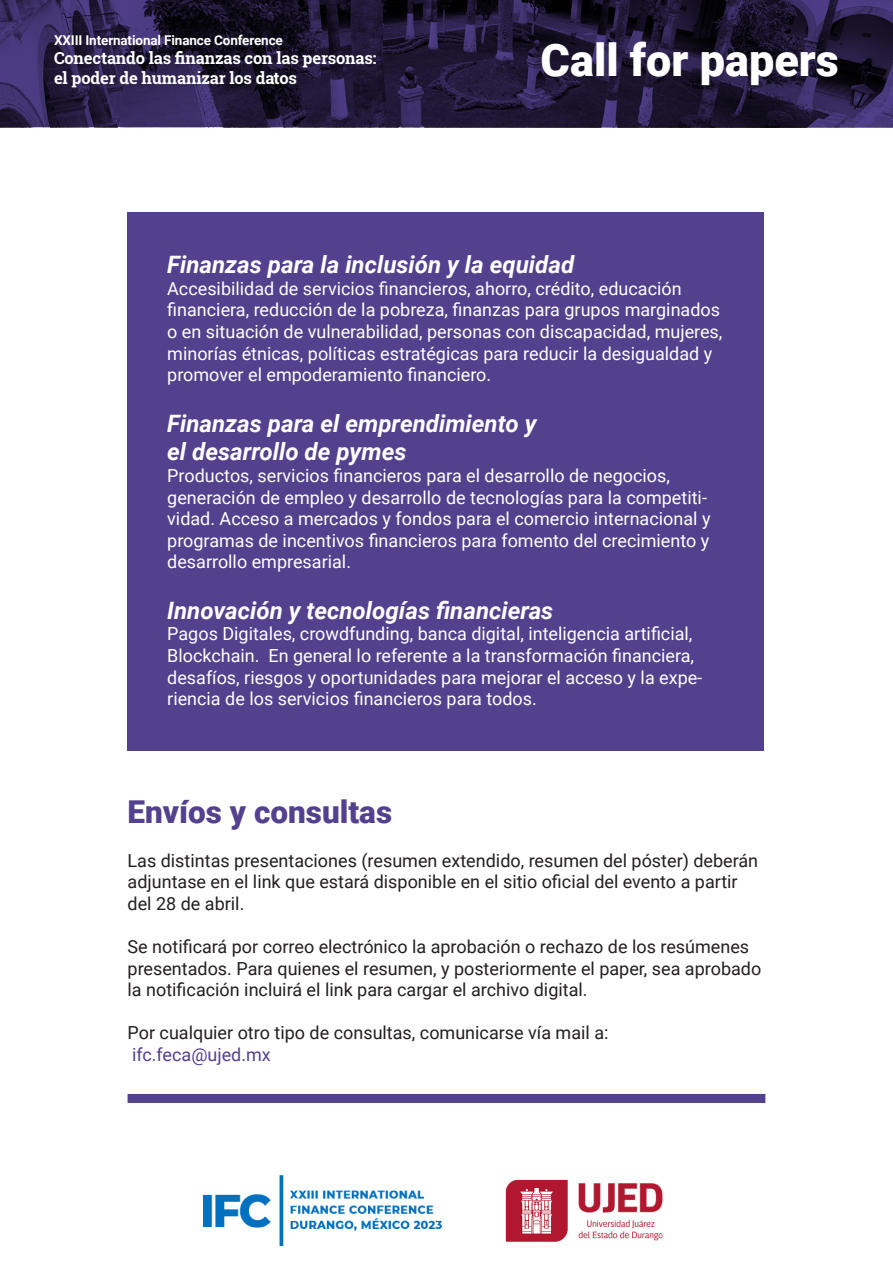
<style>
.page{position:relative;width:893px;height:1263px;background:#fff}
.page>*{position:absolute;margin:0;border:0;box-sizing:border-box;transform-origin:0 0}
.t1{font:900 45px "Roboto";color:#fff}
.t2{font:900 31.5px "Roboto";color:#53418e}
.t3{font:italic 700 24px "Roboto";color:#fff}
.t4{font:18px/21.6px "Roboto";color:#fff}
.t5{font:18px/21.6px "Roboto";color:#231f20}
.t6{font:18px "Roboto";color:#53418e}
.t7{font:700 16.5px/19.8px "Roboto Slab";letter-spacing:-.01em;color:#fff}
.t8{font:700 13.5px "Roboto";letter-spacing:-.01em;color:#fff}
</style>
<div class="page">
<svg style="left:0;top:0;width:893px;height:128px;background:#231c3c"></svg>
<img style="left:505px;top:1179px;width:158px;height:63px">
<img style="left:203px;top:1175px;width:239px;height:72px">
<div style="left:128px;top:213px;width:636px;height:538px;background:#53418e"></div>
<div style="left:128px;top:1094px;width:637px;height:9px;background:#53418e"></div>
<p class="t8" style="left:54px;top:30px;width:230px">XXIII International Finance Conference</p>
<p class="t7" style="left:54px;top:48px;width:324px">Conectando las finanzas con las personas: el poder de humanizar los datos</p>
<h1 class="t1" style="left:541px;top:29px;width:300px">Call for papers</h1>
<p class="t3" style="left:167px;top:248px;width:408px">Finanzas para la inclusión y la equidad</p>
<p class="t4" style="left:167px;top:277px;width:557px">Accesibilidad de servicios financieros, ahorro, crédito, educación financiera, reducción de la pobreza, finanzas para grupos marginados o en situación de vulnerabilidad, personas con discapacidad, mujeres, minorías étnicas, políticas estratégicas para reducir la desigualdad y promover el empoderamiento financiero.</p>
<p class="t3" style="left:167px;top:406px;width:371px">Finanzas para el emprendimiento y</p>
<p class="t3" style="left:167px;top:435px;width:241px">el desarrollo de pymes</p>
<p class="t4" style="left:167px;top:464px;width:545px">Productos, servicios financieros para el desarrollo de negocios, generación de empleo y desarrollo de tecnologías para la competiti&shy;vidad. Acceso a mercados y fondos para el comercio internacional y programas de incentivos financieros para fomento del crecimiento y desarrollo empresarial.</p>
<p class="t3" style="left:167px;top:593px;width:388px">Innovación y tecnologías financieras</p>
<p class="t4" style="left:167px;top:622px;width:536px">Pagos Digitales, crowdfunding, banca digital, inteligencia artificial, Blockchain. En general lo referente a la transformación financiera, desafíos, riesgos y oportunidades para mejorar el acceso y la expe&shy;riencia de los servicios financieros para todos.</p>
<p class="t2" style="left:128px;top:790px;width:266px">Envíos y consultas</p>
<p class="t5" style="left:128px;top:849px;width:632px">Las distintas presentaciones (resumen extendido, resumen del póster) deberán adjuntase en el link que estará disponible en el sitio oficial del evento a partir del 28 de abril.</p>
<p class="t5" style="left:128px;top:935px;width:635px">Se notificará por correo electrónico la aprobación o rechazo de los resúmenes presentados. Para quienes el resumen, y posteriormente el paper, sea aprobado la notificación incluirá el link para cargar el archivo digital.</p>
<p class="t5" style="left:128px;top:1021px;width:482px">Por cualquier otro tipo de consultas, comunicarse vía mail a:</p>
<p class="t6" style="left:132px;top:1042px;width:140px">ifc.feca@ujed.mx</p>
</div>
